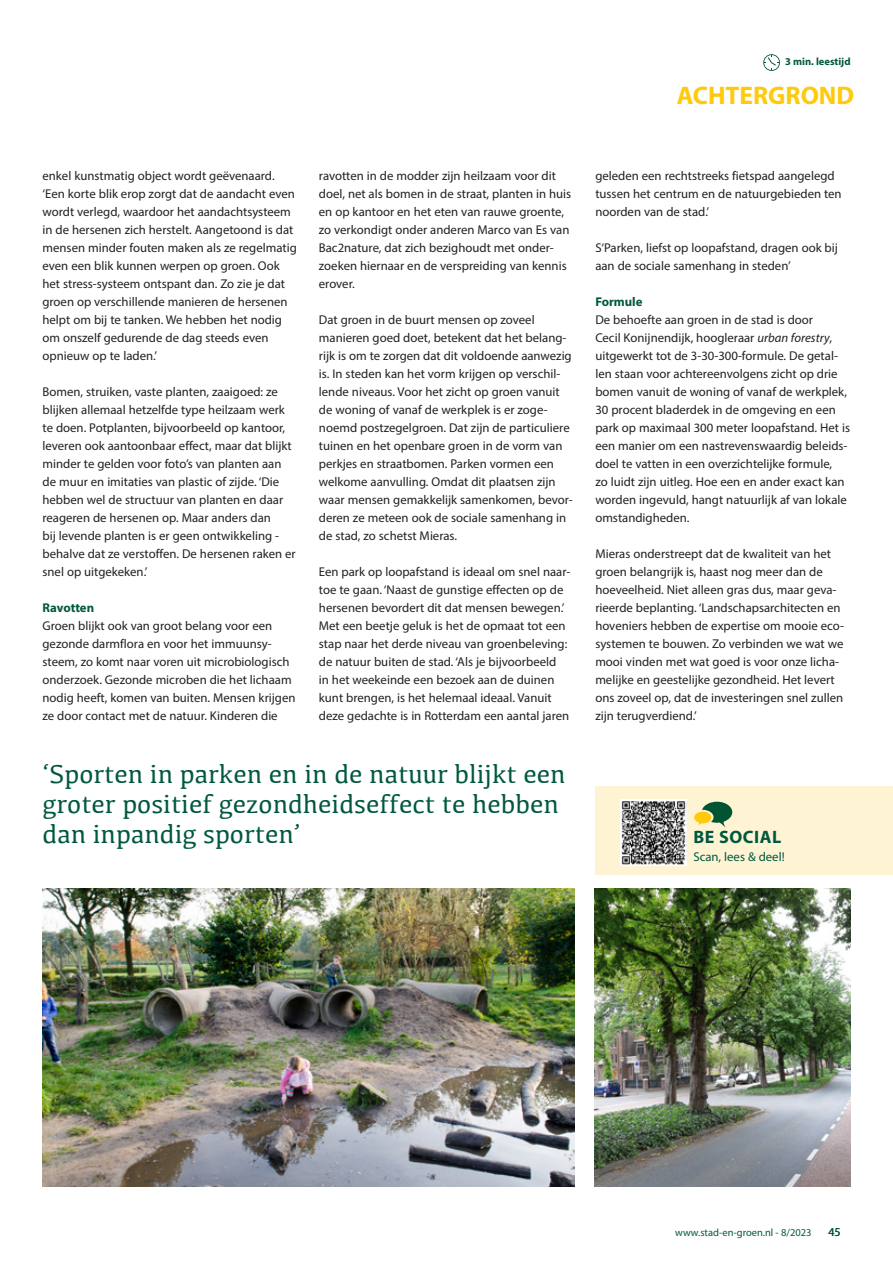
<style>
.page{position:relative;width:893px;height:1263px;background:#fff}
.page>*{position:absolute;margin:0;border:0;box-sizing:border-box;transform-origin:0 0}
.t1{font:27px/30px "Kefa";color:#005840}
.t2{font:700 25.5px "Myriad Pro";color:#feca0a}
.t3{font:700 18px "Myriad Pro";letter-spacing:.03em;color:#005840}
.t4{font:12.75px/18px "Myriad Pro";color:#231f20}
.t5{font:700 12.75px "Myriad Pro";color:#005840}
.t6{font:12.75px "Myriad Pro";color:#005840}
.t7{font:12px "Myriad Pro";color:#005840}
.t8{font:10.5px "Myriad Pro";color:#005840}
.t9{font:700 10.5px "Myriad Pro";color:#005840}
.s1{font-style:italic}
</style>
<div class="page">
<img style="left:595px;top:888px;width:255px;height:298px">
<svg style="left:763px;top:54px;width:17px;height:17px"></svg>
<img style="left:43px;top:888px;width:531px;height:298px">
<div style="left:595px;top:786px;width:298px;height:89px;background:#fef3d2"></div>
<img style="left:621px;top:799px;width:65px;height:66px">
<svg style="left:694px;top:802px;width:38px;height:25px"></svg>
<p class="t9" style="left:785px;top:55px;width:67px">3 min. leestijd</p>
<h2 class="t2" style="left:677px;top:79px;width:179px">ACHTERGROND</h2>
<p class="t4" style="left:43px;top:167px;width:256px">enkel kunstmatig object wordt geëvenaard. ‘Een korte blik erop zorgt dat de aandacht even wordt verlegd, waardoor het aandachtsysteem in de hersenen zich herstelt. Aangetoond is dat mensen minder fouten maken als ze regelmatig even een blik kunnen werpen op groen. Ook het stress-systeem ontspant dan. Zo zie je dat groen op verschillende manieren de hersenen helpt om bij te tanken. We hebben het nodig om onszelf gedurende de dag steeds even opnieuw op te laden.’</p>
<p class="t4" style="left:43px;top:383px;width:255px">Bomen, struiken, vaste planten, zaaigoed: ze blijken allemaal hetzelfde type heilzaam werk te doen. Potplanten, bijvoorbeeld op kantoor, leveren ook aantoonbaar effect, maar dat blijkt minder te gelden voor foto’s van planten aan de muur en imitaties van plastic of zijde. ‘Die hebben wel de structuur van planten en daar reageren de hersenen op. Maar anders dan<br>bij levende planten is er geen ontwikkeling - behalve dat ze verstoffen. De hersenen raken er snel op uitgekeken.’</p>
<p class="t5" style="left:43px;top:599px;width:53px">Ravotten</p>
<p class="t4" style="left:43px;top:617px;width:255px">Groen blijkt ook van groot belang voor een gezonde darmflora en voor het immuunsy&shy;steem, zo komt naar voren uit microbiologisch onderzoek. Gezonde microben die het lichaam nodig heeft, komen van buiten. Mensen krijgen ze door contact met de natuur. Kinderen die</p>
<p class="t4" style="left:319px;top:167px;width:254px">ravotten in de modder zijn heilzaam voor dit doel, net als bomen in de straat, planten in huis en op kantoor en het eten van rauwe groente, zo verkondigt onder anderen Marco van Es van Bac2nature, dat zich bezighoudt met onder&shy;zoeken hiernaar en de verspreiding van kennis erover.</p>
<p class="t4" style="left:319px;top:311px;width:255px">Dat groen in de buurt mensen op zoveel manieren goed doet, betekent dat het belang&shy;rijk is om te zorgen dat dit voldoende aanwezig is. In steden kan het vorm krijgen op verschil&shy;lende niveaus. Voor het zicht op groen vanuit de woning of vanaf de werkplek is er zoge&shy;noemd postzegelgroen. Dat zijn de particuliere tuinen en het openbare groen in de vorm van perkjes en straatbomen. Parken vormen een welkome aanvulling. Omdat dit plaatsen zijn waar mensen gemakkelijk samenkomen, bevor&shy;deren ze meteen ook de sociale samenhang in de stad, zo schetst Mieras.</p>
<p class="t4" style="left:319px;top:563px;width:253px">Een park op loopafstand is ideaal om snel naar&shy;toe te gaan. ‘Naast de gunstige effecten op de hersenen bevordert dit dat mensen bewegen.’ Met een beetje geluk is het de opmaat tot een stap naar het derde niveau van groenbeleving: de natuur buiten de stad. ‘Als je bijvoorbeeld<br>in het weekeinde een bezoek aan de duinen kunt brengen, is het helemaal ideaal. Vanuit deze gedachte is in Rotterdam een aantal jaren</p>
<h1 class="t1" style="left:43px;top:758px;width:525px">‘Sporten in parken en in de natuur blijkt een groter positief gezondheidseffect te hebben dan inpandig sporten’</h1>
<p class="t4" style="left:595px;top:167px;width:248px">geleden een rechtstreeks fietspad aangelegd tussen het centrum en de natuurgebieden ten noorden van de stad.’</p>
<p class="t4" style="left:595px;top:239px;width:244px">S‘Parken, liefst op loopafstand, dragen ook bij aan de sociale samenhang in steden’</p>
<p class="t5" style="left:595px;top:294px;width:49px">Formule</p>
<p class="t4" style="left:595px;top:311px;width:256px">De behoefte aan groen in de stad is door<br>Cecil Konijnendijk, hoogleraar <span class="s1">urban forestry</span>, uitgewerkt tot de 3-30-300-formule. De getal&shy;len staan voor achtereenvolgens zicht op drie bomen vanuit de woning of vanaf de werkplek, 30 procent bladerdek in de omgeving en een park op maximaal 300 meter loopafstand. Het is een manier om een nastrevenswaardig beleids&shy;doel te vatten in een overzichtelijke formule,<br>zo luidt zijn uitleg. Hoe een en ander exact kan worden ingevuld, hangt natuurlijk af van lokale omstandigheden.</p>
<p class="t4" style="left:595px;top:545px;width:250px">Mieras onderstreept dat de kwaliteit van het groen belangrijk is, haast nog meer dan de hoeveelheid. Niet alleen gras dus, maar geva&shy;rieerde beplanting. ‘Landschapsarchitecten en hoveniers hebben de expertise om mooie eco&shy;systemen te bouwen. Zo verbinden we wat we mooi vinden met wat goed is voor onze licha&shy;melijke en geestelijke gezondheid. Het levert ons zoveel op, dat de investeringen snel zullen zijn terugverdiend.’</p>
<h3 class="t3" style="left:693px;top:825px;width:89px">BE SOCIAL</h3>
<p class="t6" style="left:693px;top:849px;width:93px">Scan, lees &amp; deel!</p>
<p class="t8" style="left:675px;top:1226px;width:138px">www.stad-en-groen.nl - 8/2023</p>
<p class="t7" style="left:828px;top:1224px;width:14px">45</p>
</div>
